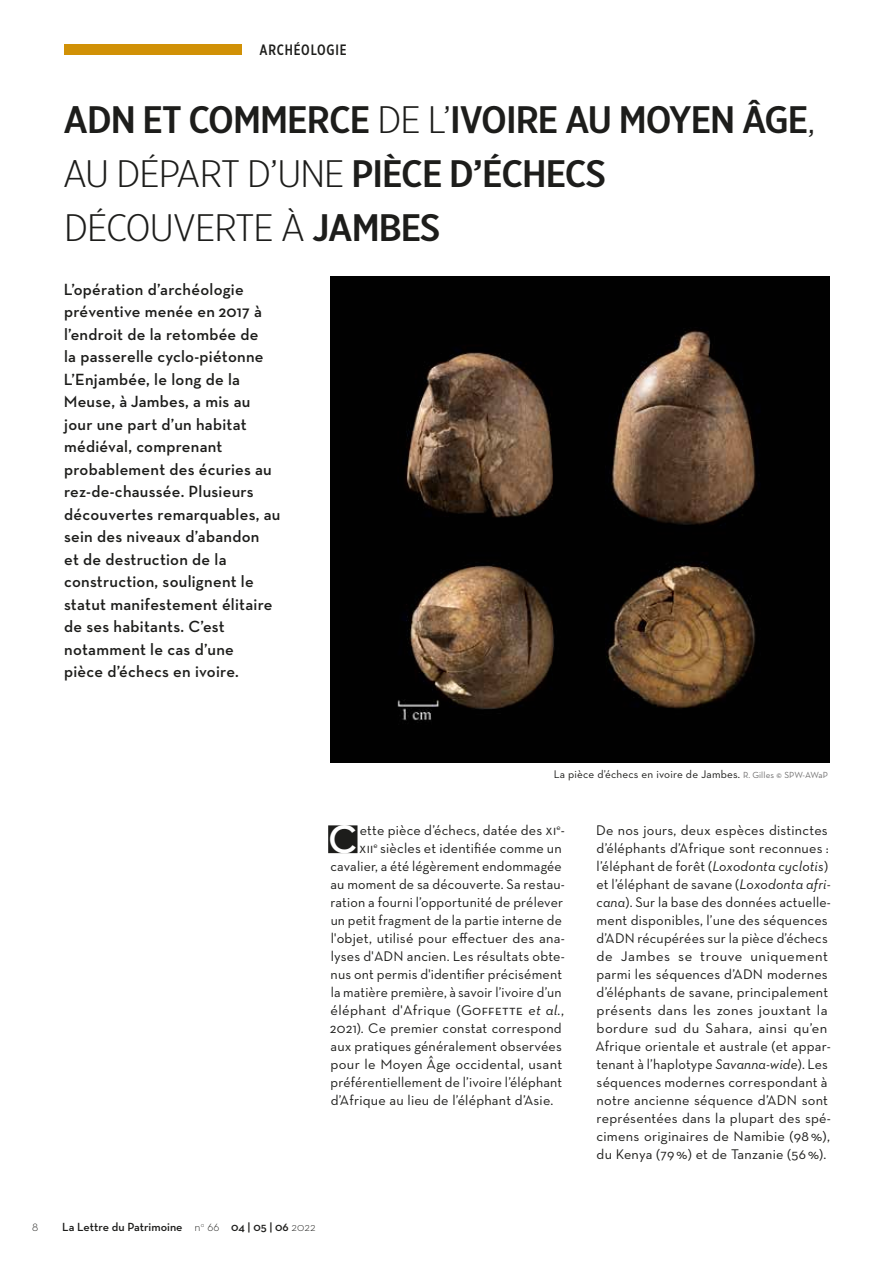
<style>
.page{position:relative;width:893px;height:1263px;background:#fff}
.page>*{position:absolute;margin:0;border:0;box-sizing:border-box;transform-origin:0 0}
.t1{font:40.65px "Neutra Text Demi SC";color:#fff}
.t2{font:500 38.25px/54px "Gotham X Narrow";letter-spacing:-.02em;color:#1d1d1b;scale:1.18 1}
.t3{font:600 16.5px/22.5px "Neutra Text";letter-spacing:.015em;color:#1d1d1b}
.t4{font:500 15px "Gotham X Narrow";letter-spacing:.05em;color:#1d1d1b}
.t5{font:14.25px/18px "Neutra Text";letter-spacing:.015em;color:#1d1d1b}
.t6{font:600 12px "Neutra Text";color:#1d1d1b}
.t7{font:300 12px "Neutra Text";color:#1d1d1b}
.t8{font:11.25px "Neutra Text";letter-spacing:.015em;color:#1d1d1b}
.s1{font-weight:300}
.s2{font-size:9px;color:#706f6f}
.s3{font-family:"Neutra Text Book SC"}
.s4{font-style:italic}
</style>
<div class="page">
<div style="left:328px;top:825px;width:29px;height:28px;background:#1d1d1b"></div>
<img style="left:330px;top:277px;width:499px;height:486px">
<div style="left:64px;top:44px;width:178px;height:11px;background:#d19106"></div>
<p class="t4" style="left:260px;top:40px;width:88px">ARCHÉOLOGIE</p>
<h2 class="t2" style="left:63px;top:92px;width:639px">ADN ET COMMERCE <span class="s1">DE L’</span>IVOIRE AU MOYEN ÂGE<span class="s1">,<br>AU DÉPART D’UNE</span> PIÈCE D’ÉCHECS<br><span class="s1">DÉCOUVERTE À</span> JAMBES</h2>
<p class="t3" style="left:64px;top:277px;width:218px">L’opération d’archéologie préventive menée en 2017 à l’endroit de la retombée de<br>la passerelle cyclo-piétonne<br>L’Enjambée, le long de la<br>Meuse, à Jambes, a mis au jour une part d’un habitat médiéval, comprenant probablement des écuries au rez-de-chaussée. Plusieurs découvertes remarquables, au sein des niveaux d’abandon<br>et de destruction de la construction, soulignent le statut manifestement élitaire de ses habitants. C’est notamment le cas d’une<br>pièce d’échecs en ivoire.</p>
<p class="t8" style="left:554px;top:767px;width:276px">La pièce d’échecs en ivoire de Jambes. <span class="s2">R. Gilles © SPW-AWaP</span></p>
<h1 class="t1" style="left:328px;top:814px;width:31px">C</h1>
<p class="t5" style="left:360px;top:821px;width:207px">ette pièce d’échecs, datée des <span class="s3">xi</span><sup>e</sup>-</p>
<p class="t5" style="left:359px;top:839px;width:204px"><span class="s3">xii</span><sup>e</sup> siècles et identifiée comme un</p>
<p class="t5" style="left:330px;top:857px;width:233px">cavalier, a été légèrement endommagée</p>
<p class="t5" style="left:331px;top:875px;width:236px">au moment de sa découverte. Sa restau-</p>
<p class="t5" style="left:331px;top:893px;width:234px">ration a fourni l’opportunité de prélever</p>
<p class="t5" style="left:331px;top:911px;width:233px">un petit fragment de la partie interne de</p>
<p class="t5" style="left:331px;top:929px;width:236px">l'objet, utilisé pour effectuer des ana-</p>
<p class="t5" style="left:331px;top:947px;width:236px">lyses d'ADN ancien. Les résultats obte-</p>
<p class="t5" style="left:331px;top:965px;width:233px">nus ont permis d'identifier précisément</p>
<p class="t5" style="left:331px;top:983px;width:233px">la matière première, à savoir l’ivoire d’un</p>
<p class="t5" style="left:330px;top:1001px;width:235px">éléphant d'Afrique (G<span class="s3">offette</span> <span class="s4">et al.</span>,</p>
<p class="t5" style="left:330px;top:1019px;width:233px">2021). Ce premier constat correspond</p>
<p class="t5" style="left:331px;top:1037px;width:233px">aux pratiques généralement observées</p>
<p class="t5" style="left:331px;top:1055px;width:233px">pour le Moyen Âge occidental, usant</p>
<p class="t5" style="left:331px;top:1073px;width:233px">préférentiellement de l’ivoire l’éléphant</p>
<p class="t5" style="left:331px;top:1091px;width:224px">d’Afrique au lieu de l’éléphant d’Asie.</p>
<p class="t5" style="left:595px;top:821px;width:237px">De nos jours, deux espèces distinctes d’éléphants d’Afrique sont reconnues : l’éléphant de forêt (<span class="s4">Loxodonta cyclotis</span>) et l’éléphant de savane (<span class="s4">Loxodonta afri&shy;cana</span>). Sur la base des données actuelle&shy;ment disponibles, l’une des séquences d’ADN récupérées sur la pièce d’échecs de Jambes se trouve uniquement parmi les séquences d’ADN modernes d’éléphants de savane, principalement présents dans les zones jouxtant la bordure sud du Sahara, ainsi qu’en Afrique orientale et australe (et appar&shy;tenant à l’haplotype <span class="s4">Savanna-wide</span>). Les séquences modernes correspondant à notre ancienne séquence d’ADN sont représentées dans la plupart des spé&shy;cimens originaires de Namibie (98 %), du Kenya (79 %) et de Tanzanie (56 %).</p>
<p class="t7" style="left:32px;top:1219px;width:8px">8</p>
<p class="t6" style="left:62px;top:1219px;width:255px">La Lettre du Patrimoine <span class="s1">n</span><sup>o</sup> <span class="s1">66</span> 04 | 05 | 06 <span class="s1">2022</span></p>
</div>
